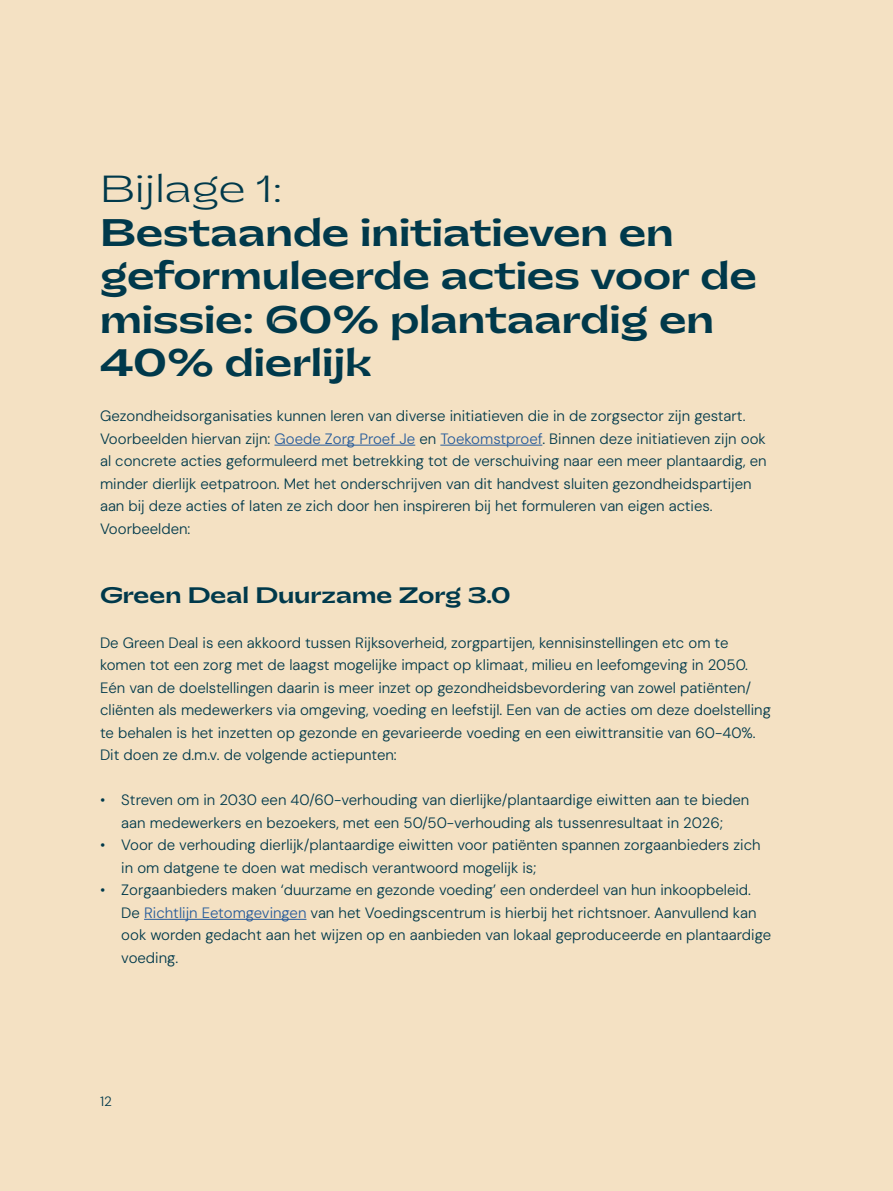
<style>
.page{position:relative;width:893px;height:1191px;background:#f4e1c3}
.page>*{position:absolute;margin:0;border:0;box-sizing:border-box;transform-origin:0 0}
.t1{font:600 36px/43.5px "PP Gatwick Jumbo";letter-spacing:-.005em;color:#00394b}
.t2{font:200 36px "PP Gatwick Jumbo";letter-spacing:-.005em;color:#00394b}
.t3{font:600 21px "PP Gatwick Jumbo";letter-spacing:-.005em;color:#00394b}
.t4{font:300 15px/22.5px "DM Sans";color:#00394b}
.t5{font:300 13.5px "DM Sans";color:#00394b}
.s1{color:#265b9b}
</style>
<div class="page">
<hr style="left:274px;top:445px;width:141px;height:1px;background:#265b9b">
<hr style="left:440px;top:445px;width:102px;height:1px;background:#265b9b">
<hr style="left:144px;top:919px;width:162px;height:1px;background:#265b9b">
<h1 class="t2" style="left:100px;top:174px;width:184px">Bijlage 1:</h1>
<h1 class="t1" style="left:100px;top:213px;width:658px">Bestaande initiatieven en geformuleerde acties voor de missie: 60% plantaardig en<br>40% dierlijk</h1>
<p class="t4" style="left:100px;top:405px;width:668px">Gezondheidsorganisaties kunnen leren van diverse initiatieven die in de zorgsector zijn gestart.<br>Voorbeelden hiervan zijn: <span class="s1">Goede Zorg Proef Je</span> en <span class="s1">Toekomstproef</span>. Binnen deze initiatieven zijn ook al concrete acties geformuleerd met betrekking tot de verschuiving naar een meer plantaardig, en minder dierlijk eetpatroon. Met het onderschrijven van dit handvest sluiten gezondheidspartijen aan bij deze acties of laten ze zich door hen inspireren bij het formuleren van eigen acties.<br>Voorbeelden:</p>
<h2 class="t3" style="left:100px;top:585px;width:412px">Green Deal Duurzame Zorg 3.0</h2>
<p class="t4" style="left:100px;top:631px;width:672px">De Green Deal is een akkoord tussen Rijksoverheid, zorgpartijen, kennisinstellingen etc om te komen tot een zorg met de laagst mogelijke impact op klimaat, milieu en leefomgeving in 2050.<br>Eén van de doelstellingen daarin is meer inzet op gezondheidsbevordering van zowel patiënten/ cliënten als medewerkers via omgeving, voeding en leefstijl. Een van de acties om deze doelstelling te behalen is het inzetten op gezonde en gevarieerde voeding en een eiwittransitie van 60-40%.<br>Dit doen ze d.m.v. de volgende actiepunten:</p>
<p class="t4" style="left:100px;top:789px;width:651px;text-align:center">• Streven om in 2030 een 40/60-verhouding van dierlijke/plantaardige eiwitten aan te bieden aan medewerkers en bezoekers, met een 50/50-verhouding als tussenresultaat in 2026;</p>
<p class="t4" style="left:121px;top:834px;width:641px;text-indent:-21px">• Voor de verhouding dierlijk/plantaardige eiwitten voor patiënten spannen zorgaanbieders zich in om datgene te doen wat medisch verantwoord mogelijk is;</p>
<p class="t4" style="left:121px;top:879px;width:651px;text-indent:-21px">• Zorgaanbieders maken ‘duurzame en gezonde voeding’ een onderdeel van hun inkoopbeleid.<br>De <span class="s1">Richtlijn Eetomgevingen</span> van het Voedingscentrum is hierbij het richtsnoer. Aanvullend kan ook worden gedacht aan het wijzen op en aanbieden van lokaal geproduceerde en plantaardige voeding.</p>
<p class="t5" style="left:100px;top:1093px;width:13px">12</p>
</div>
